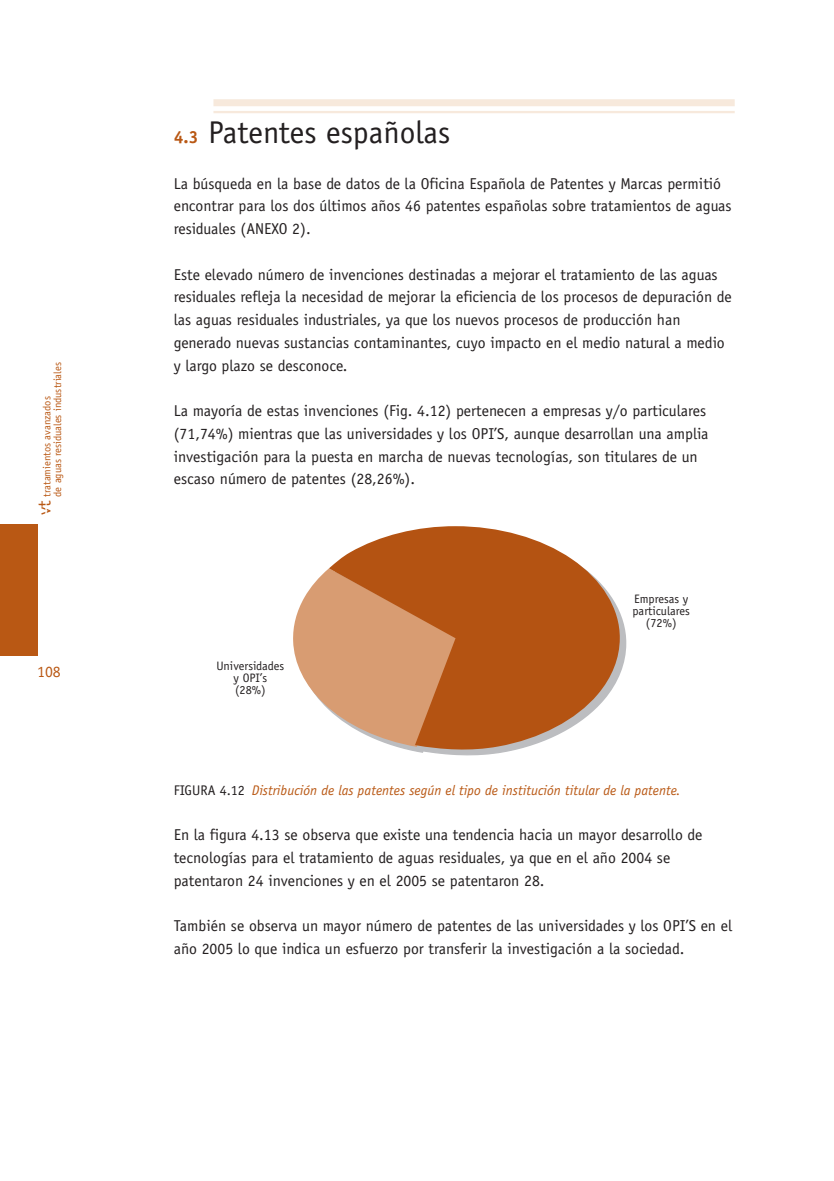
<style>
.page{position:relative;width:834px;height:1181px;background:#fff}
.page>*{position:absolute;margin:0;border:0;box-sizing:border-box;transform-origin:0 0}
.t1{font:31.5px "Officina Sans";color:#231f20}
.t2{font:15.75px/22.8px "Officina Sans";color:#231f20}
.t3{font:15.75px "Officina Sans";color:#b95814}
.t4{font:italic 14px "Officina Sans";color:#b95814}
.t5{font:12.25px/12.2px "Officina Sans";color:#231f20;text-align:center}
.t6{font:10.5px/10.5px "Officina Sans";color:#b95814}
.s1{font-size:18.38px}
.s2{font-weight:700;font-size:17.5px;color:#b95814}
.s3{font-style:normal;color:#231f20}
</style>
<div class="page">
<div style="left:213px;top:99px;width:521px;height:7px;background:#f7e9dc"></div>
<hr style="left:213px;top:111px;width:521px;height:2px;background:#f7e9dc">
<svg style="left:434px;top:613px;width:193px;height:143px"></svg>
<svg style="left:293px;top:568px;width:172px;height:185px"></svg>
<svg style="left:329px;top:526px;width:291px;height:225px;background:#c77f4f"></svg>
<div style="left:0;top:524px;width:37px;height:132px;background:#b95814"></div>
<p class="t6" style="left:43px;top:497px;width:136px;text-indent:-18px;rotate:-90deg"><span class="s1">vt</span> tratamientos avanzados<br>de aguas residuales industriales</p>
<p class="t3" style="left:37px;top:665px;width:25px">108</p>
<h1 class="t1" style="left:174px;top:120px;width:278px"><span class="s2">4.3</span> Patentes españolas</h1>
<p class="t2" style="left:174px;top:173px;width:559px">La búsqueda en la base de datos de la Oficina Española de Patentes y Marcas permitió encontrar para los dos últimos años 46 patentes españolas sobre tratamientos de aguas residuales (ANEXO 2).</p>
<p class="t2" style="left:174px;top:264px;width:559px">Este elevado número de invenciones destinadas a mejorar el tratamiento de las aguas residuales refleja la necesidad de mejorar la eficiencia de los procesos de depuración de las aguas residuales industriales, ya que los nuevos procesos de producción han generado nuevas sustancias contaminantes, cuyo impacto en el medio natural a medio y largo plazo se desconoce.</p>
<p class="t2" style="left:174px;top:401px;width:536px">La mayoría de estas invenciones (Fig. 4.12) pertenecen a empresas y/o particulares (71,74%) mientras que las universidades y los OPI’S, aunque desarrollan una amplia investigación para la puesta en marcha de nuevas tecnologías, son titulares de un escaso número de patentes (28,26%).</p>
<p class="t5" style="left:216px;top:660px;width:69px">Universidades y OPI’s<br>(28%)</p>
<p class="t5" style="left:632px;top:593px;width:59px">Empresas y particulares (72%)</p>
<p class="t4" style="left:174px;top:785px;width:508px"><span class="s3">FIGURA 4.12</span> Distribución de las patentes según el tipo de institución titular de la patente.</p>
<p class="t2" style="left:174px;top:825px;width:530px">En la figura 4.13 se observa que existe una tendencia hacia un mayor desarrollo de tecnologías para el tratamiento de aguas residuales, ya que en el año 2004 se patentaron 24 invenciones y en el 2005 se patentaron 28.</p>
<p class="t2" style="left:174px;top:916px;width:560px">También se observa un mayor número de patentes de las universidades y los OPI’S en el año 2005 lo que indica un esfuerzo por transferir la investigación a la sociedad.</p>
</div>
